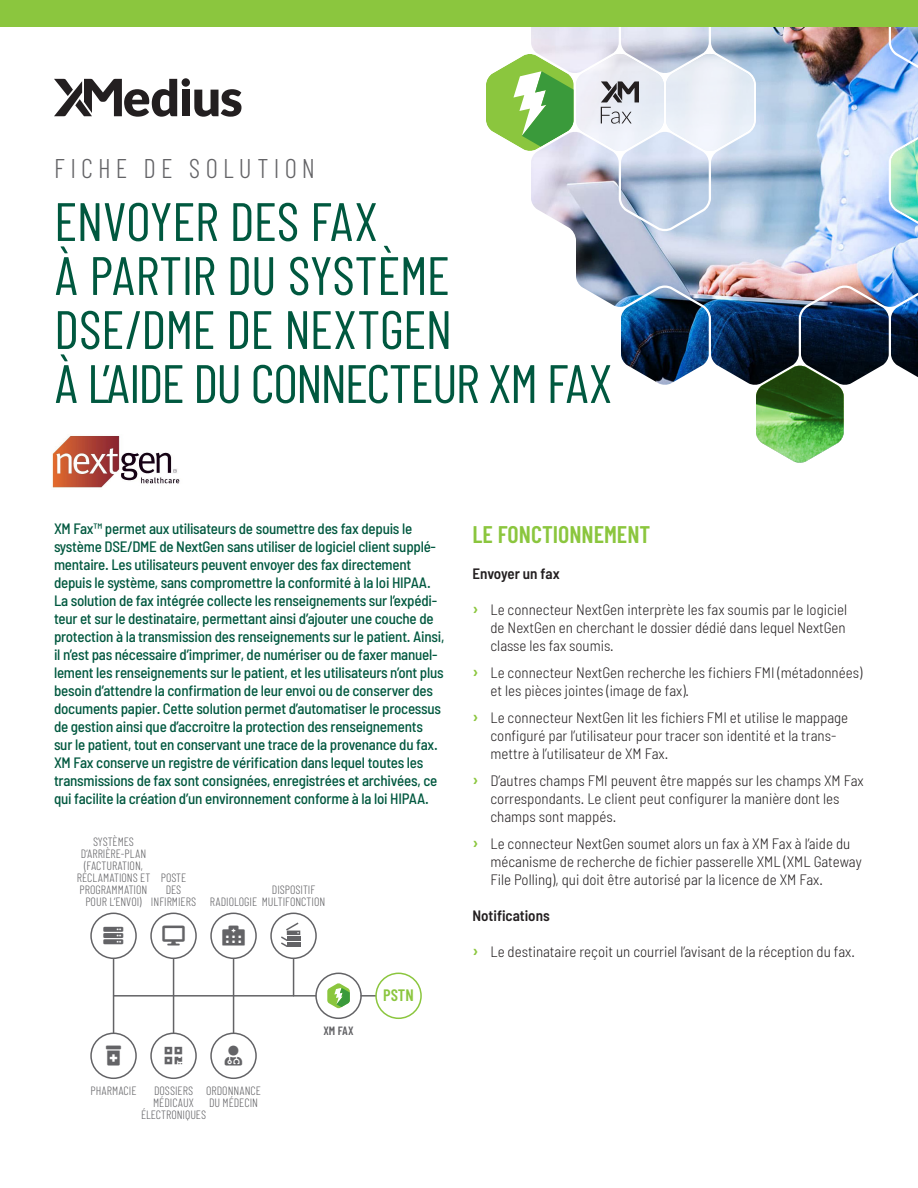
<style>
.page{position:relative;width:918px;height:1188px;background:#fff}
.page>*{position:absolute;margin:0;border:0;box-sizing:border-box;transform-origin:0 0}
.XM-H1-D{font:54px/54px "Barlow Condensed";letter-spacing:-.02em;color:#00583f}
.XM-DocType{font:300 27px "Barlow Condensed";letter-spacing:.19em;color:#636366}
.XM-H3-D{font:600 24px "Barlow Condensed";color:#8bc63e}
.t1{font:600 16.5px "Barlow Condensed";color:#8bc63e}
.XM-Txt-Intro-D{font:500 semi-condensed 15px/18px "Barlow";letter-spacing:-.015em;color:#00583f}
.t2{font:300 semi-condensed 15px/18px "Barlow";color:#231f20}
.XM-ST{font:600 semi-condensed 15px "Barlow";color:#231f20}
.t3{font:300 12px/12px "Barlow Condensed";color:#636366;text-align:center}
.t4{font:600 12px "Barlow Condensed";color:#636366}
.s1{font-weight:600;font-size:18px;color:#8bc63e}
</style>
<div class="page">
<img style="left:531px;top:27px;width:387px;height:358px">
<svg style="left:891px;top:131px;width:27px;height:98px;background:#95d9d1"></svg>
<svg style="left:756px;top:365px;width:88px;height:98px;background:#5a8c4f"></svg>
<div style="left:0;top:0;width:918px;height:27px;background:#8bc63e"></div>
<div style="left:182px;top:90px;width:8px;height:26px;background:#231f20"></div>
<svg style="left:194px;top:89px;width:48px;height:28px"></svg>
<div style="left:182px;top:78px;width:8px;height:9px;background:#231f20;border-radius:50%"></div>
<svg style="left:54px;top:79px;width:123px;height:38px"></svg>
<svg style="left:486px;top:53px;width:268px;height:98px"></svg>
<hr style="left:114px;top:995px;width:225px;height:2px;background:#636366">
<hr style="left:113px;top:958px;width:1px;height:75px;background:#636366">
<hr style="left:173px;top:958px;width:1px;height:75px;background:#636366">
<hr style="left:233px;top:958px;width:1px;height:75px;background:#636366">
<hr style="left:293px;top:958px;width:1px;height:38px;background:#636366">
<div style="left:210px;top:913px;width:47px;height:46px;border:2px solid #636366;border-radius:50%"></div>
<div style="left:150px;top:913px;width:47px;height:46px;border:2px solid #636366;border-radius:50%"></div>
<div style="left:90px;top:913px;width:47px;height:46px;border:2px solid #636366;border-radius:50%"></div>
<div style="left:90px;top:1033px;width:47px;height:46px;border:2px solid #636366;border-radius:50%"></div>
<div style="left:150px;top:1033px;width:47px;height:46px;border:2px solid #636366;border-radius:50%"></div>
<div style="left:270px;top:913px;width:47px;height:46px;border:2px solid #636366;border-radius:50%"></div>
<svg style="left:281px;top:923px;width:19px;height:24px"></svg>
<div style="left:210px;top:1033px;width:47px;height:46px;border:2px solid #636366;border-radius:50%"></div>
<div style="left:316px;top:973px;width:45px;height:45px;background:#fff;border-radius:50%"></div>
<div style="left:315px;top:973px;width:47px;height:46px;border:2px solid #636366;border-radius:50%"></div>
<svg style="left:327px;top:983px;width:23px;height:25px"></svg>
<hr style="left:361px;top:995px;width:38px;height:2px;background:#636366">
<div style="left:376px;top:973px;width:45px;height:45px;background:#fff;border-radius:50%"></div>
<div style="left:375px;top:973px;width:47px;height:46px;border:2px solid #8bc63e;border-radius:50%"></div>
<img style="left:52px;top:436px;width:128px;height:52px">
<p class="XM-DocType" style="left:54px;top:151px;width:263px">FICHE DE SOLUTION</p>
<p class="XM-H1-D" style="left:54px;top:193px;width:560px">ENVOYER DES FAX<br>À PARTIR DU SYSTÈME<br>DSE/DME DE NEXTGEN<br>À L’AIDE DU CONNECTEUR XM FAX</p>
<p class="XM-Txt-Intro-D" style="left:54px;top:519px;width:392px">XM Fax™ permet aux utilisateurs de soumettre des fax depuis le système DSE/DME de NextGen sans utiliser de logiciel client supplé&shy;mentaire. Les utilisateurs peuvent envoyer des fax directement depuis le système, sans compromettre la conformité à la loi HIPAA.<br>La solution de fax intégrée collecte les renseignements sur l’expédi&shy;teur et sur le destinataire, permettant ainsi d’ajouter une couche de protection à la transmission des renseignements sur le patient. Ainsi, il n’est pas nécessaire d’imprimer, de numériser ou de faxer manuel&shy;lement les renseignements sur le patient, et les utilisateurs n’ont plus besoin d’attendre la confirmation de leur envoi ou de conserver des documents papier. Cette solution permet d’automatiser le processus de gestion ainsi que d’accroitre la protection des renseignements sur le patient, tout en conservant une trace de la provenance du fax.<br>XM Fax conserve un registre de vérification dans lequel toutes les transmissions de fax sont consignées, enregistrées et archivées, ce qui facilite la création d’un environnement conforme à la loi HIPAA.</p>
<p class="XM-H3-D" style="left:472px;top:519px;width:179px">LE FONCTIONNEMENT</p>
<p class="XM-ST" style="left:472px;top:564px;width:89px">Envoyer un fax</p>
<p class="t2" style="left:490px;top:600px;width:358px;text-align:justify;text-indent:-18px"><span class="s1">›</span> Le connecteur NextGen interprète les fax soumis par le logiciel de NextGen en cherchant le dossier dédié dans lequel NextGen classe les fax soumis.</p>
<p class="t2" style="left:490px;top:663px;width:373px;text-indent:-18px"><span class="s1">›</span> Le connecteur NextGen recherche les fichiers FMI (métadonnées) et les pièces jointes (image de fax).</p>
<p class="t2" style="left:490px;top:708px;width:359px;text-indent:-18px"><span class="s1">›</span> Le connecteur NextGen lit les fichiers FMI et utilise le mappage configuré par l’utilisateur pour tracer son identité et la trans&shy;mettre à l’utilisateur de XM Fax.</p>
<p class="t2" style="left:490px;top:771px;width:375px;text-indent:-18px"><span class="s1">›</span> D’autres champs FMI peuvent être mappés sur les champs XM Fax correspondants. Le client peut configurer la manière dont les champs sont mappés.</p>
<p class="t2" style="left:490px;top:834px;width:373px;text-indent:-18px"><span class="s1">›</span> Le connecteur NextGen soumet alors un fax à XM Fax à l’aide du mécanisme de recherche de fichier passerelle XML (XML Gateway<br>File Polling), qui doit être autorisé par la licence de XM Fax.</p>
<p class="XM-ST" style="left:472px;top:906px;width:79px">Notifications</p>
<p class="t2" style="left:472px;top:942px;width:384px"><span class="s1">›</span> Le destinataire reçoit un courriel l’avisant de la réception du fax.</p>
<p class="t3" style="left:77px;top:835px;width:75px">SYSTÈMES<br>D’ARRIÈRE-PLAN (FACTURATION,<br>RÉCLAMATIONS ET<br>PROGRAMMATION<br>POUR L’ENVOI)</p>
<p class="t3" style="left:161px;top:871px;width:27px">POSTE</p>
<p class="t3" style="left:166px;top:883px;width:17px">DES</p>
<p class="t3" style="left:151px;top:895px;width:176px">INFIRMIERS RADIOLOGIE MULTIFONCTION</p>
<p class="t3" style="left:272px;top:883px;width:45px">DISPOSITIF</p>
<p class="t3" style="left:91px;top:1084px;width:47px">PHARMACIE</p>
<p class="t3" style="left:206px;top:1084px;width:56px;text-align:left">ORDONNANCE<br>DU MÉDECIN</p>
<p class="t3" style="left:141px;top:1084px;width:67px">DOSSIERS<br>MÉDICAUX<br>ÉLECTRONIQUES</p>
<p class="t4" style="left:323px;top:1023px;width:32px">XM FAX</p>
<p class="t1" style="left:383px;top:985px;width:32px">PSTN</p>
</div>
